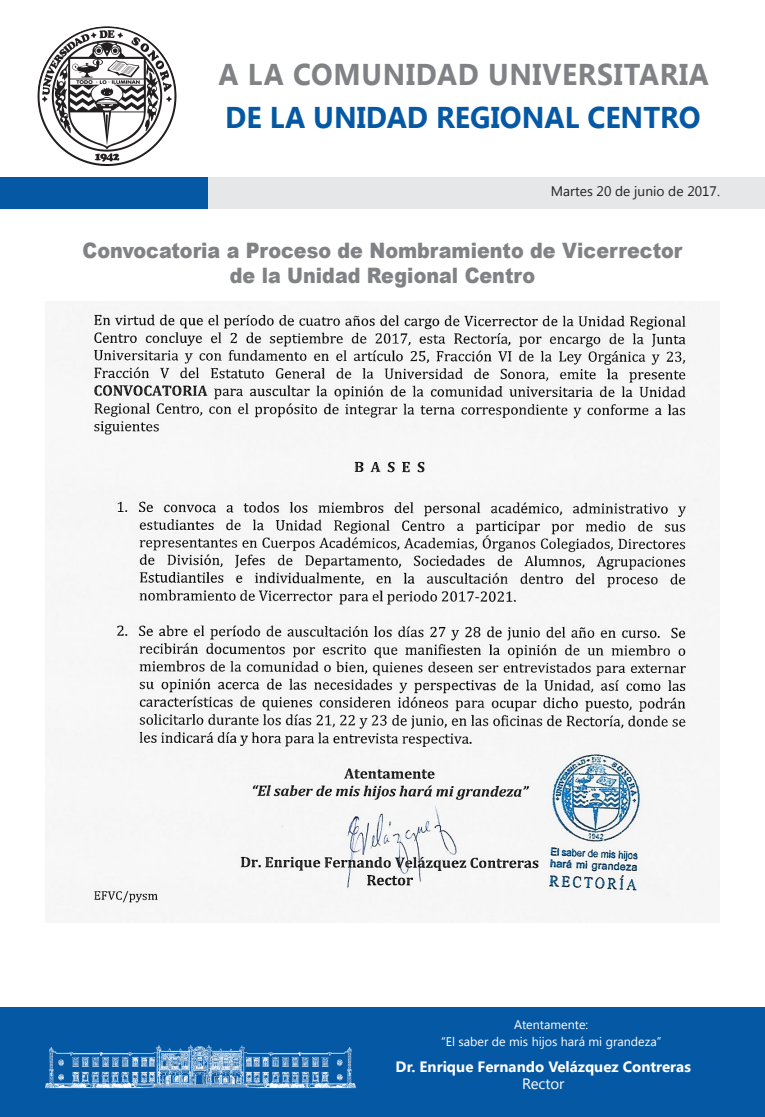
<style>
.page{position:relative;width:765px;height:1117px;background:#fff}
.page>*{position:absolute;margin:0;border:0;box-sizing:border-box;transform-origin:0 0}
.x_msonormal{font:700 30px "Segoe UI";letter-spacing:.025em;color:#808285;scale:.95 1}
.x_msonormal-2{font:700 30px "Segoe UI";color:#0558a4;scale:.96 1}
.t1{font:900 21.25px "Arial";color:#808285;scale:.9 1}
.t2{font:700 15px "Segoe UI";color:#fff}
.t3{font:15px "Segoe UI";color:#fff}
.t4{font:13.75px "Segoe UI";color:#231f20}
.t5{font:12.5px "Segoe UI";color:#fff}
</style>
<div class="page">
<img style="left:37px;top:26px;width:140px;height:141px;border-radius:70px">
<div style="left:0;top:177px;width:208px;height:32px;background:#0558a4"></div>
<div style="left:208px;top:177px;width:557px;height:32px;background:#e6e7e9"></div>
<div style="left:0;top:1006px;width:765px;height:110px;background:#0558a4"></div>
<img style="left:52px;top:304px;width:668px;height:617px">
<img style="left:45px;top:1045px;width:310px;height:44px">
<p class="x_msonormal" style="left:218px;top:53px;width:518px">A LA COMUNIDAD UNIVERSITARIA</p>
<p class="x_msonormal-2" style="left:225px;top:96px;width:497px">DE LA UNIDAD REGIONAL CENTRO</p>
<p class="t4" style="left:551px;top:181px;width:171px">Martes 20 de junio de 2017.</p>
<p class="t1" style="left:82px;top:234px;width:668px">Convocatoria a Proceso de Nombramiento de Vicerrector</p>
<p class="t1" style="left:230px;top:260px;width:341px">de la Unidad Regional Centro</p>
<p class="t5" style="left:514px;top:1015px;width:76px">Atentamente:</p>
<p class="t5" style="left:441px;top:1032px;width:222px">“El saber de mis hijos hará mi grandeza”</p>
<p class="t2" style="left:396px;top:1055px;width:297px">Dr. Enrique Fernando Velázquez Contreras</p>
<p class="t3" style="left:522px;top:1073px;width:44px">Rector</p>
</div>
